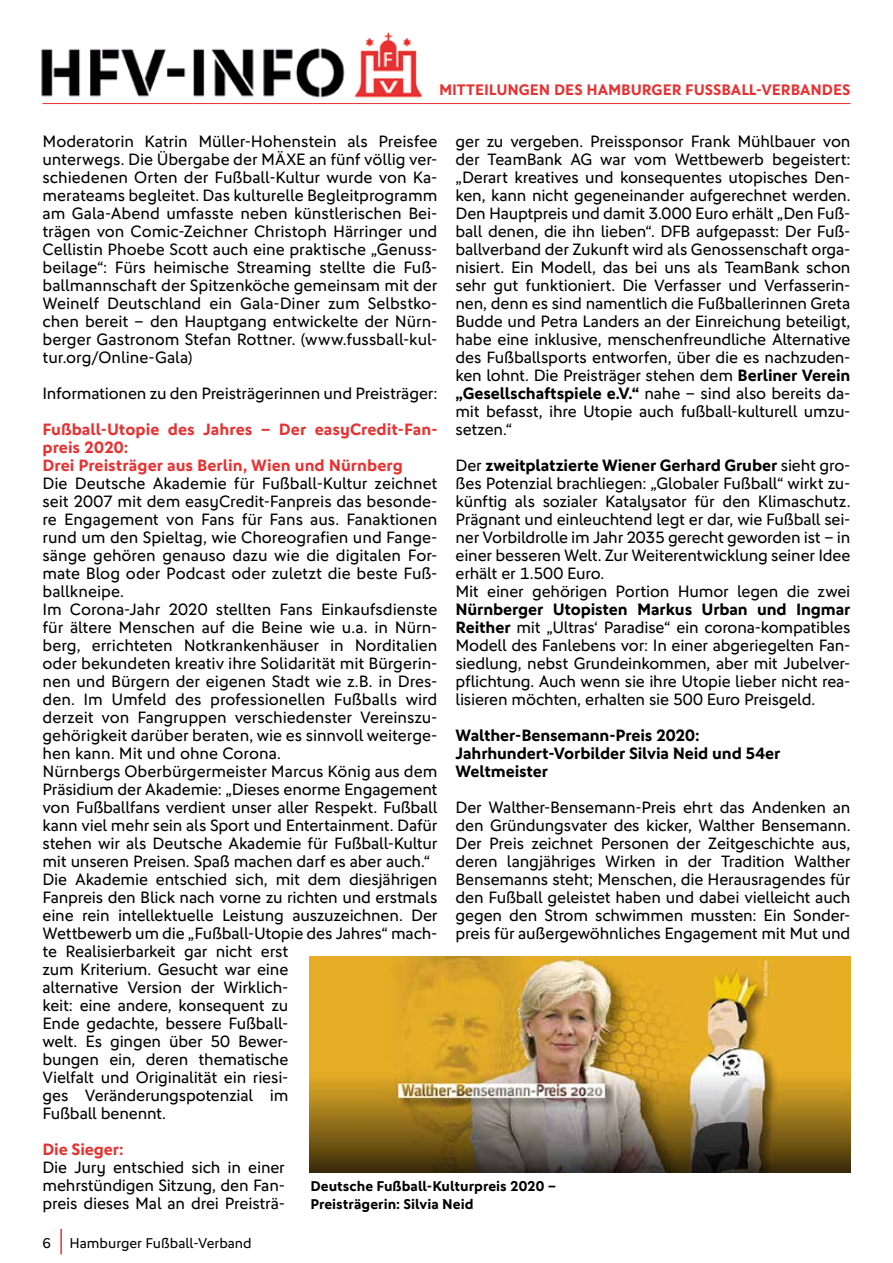
<style>
.page{position:relative;width:893px;height:1263px;background:#fff}
.page>*{position:absolute;margin:0;border:0;box-sizing:border-box;transform-origin:0 0}
.t1{font:16.5px/18px "DFB Sans";letter-spacing:-.01em;color:#000;text-align:justify}
.t2{font:700 16.5px/18px "DFB Sans";color:#e73232}
.t3{font:700 16.5px/18px "DFB Sans";letter-spacing:-.01em;color:#000}
.t4{font:700 15.3px "DFB Sans";color:#e73232}
.t5{font:700 14.25px/18px "DFB Sans";color:#000}
.t6{font:14.25px "DFB Sans";color:#000}
.s1{font-weight:700}
</style>
<div class="page">
<hr style="left:60px;top:1229px;width:2px;height:25px;background:#e73232">
<img style="left:41px;top:32px;width:382px;height:66px">
<hr style="left:43px;top:103px;width:807px;height:1px;background:#e73232">
<img style="left:310px;top:957px;width:540px;height:216px">
<p class="t4" style="left:439px;top:80px;width:413px">MITTEILUNGEN DES HAMBURGER FUSSBALL-VERBANDES</p>
<p class="t1" style="left:43px;top:132px;width:396px">Moderatorin Katrin Müller-Hohenstein als Preisfee unterwegs. Die Übergabe der MÄXE an fünf völlig ver&shy;schiedenen Orten der Fußball-Kultur wurde von Ka&shy;merateams begleitet. Das kulturelle Begleitprogramm am Gala-Abend umfasste neben künstlerischen Bei&shy;trägen von Comic-Zeichner Christoph Härringer und Cellistin Phoebe Scott auch eine praktische „Genuss&shy;beilage“: Fürs heimische Streaming stellte die Fuß&shy;ballmannschaft der Spitzenköche gemeinsam mit der Weinelf Deutschland ein Gala-Diner zum Selbstko&shy;chen bereit – den Hauptgang entwickelte der Nürn&shy;berger Gastronom Stefan Rottner. (www.fussball-kul&shy;tur.org/Online-Gala)</p>
<p class="t1" style="left:43px;top:384px;width:396px">Informationen zu den Preisträgerinnen und Preisträger:</p>
<p class="t2" style="left:43px;top:420px;width:396px">Fußball-Utopie des Jahres – Der easyCredit-Fan&shy;preis 2020:<br>Drei Preisträger aus Berlin, Wien und Nürnberg</p>
<p class="t1" style="left:43px;top:474px;width:396px;text-align:left">Die Deutsche Akademie für Fußball-Kultur zeichnet seit 2007 mit dem easyCredit-Fanpreis das besonde&shy;re Engagement von Fans für Fans aus. Fanaktionen rund um den Spieltag, wie Choreografien und Fange&shy;sänge gehören genauso dazu wie die digitalen For&shy;mate Blog oder Podcast oder zuletzt die beste Fuß&shy;ballkneipe.<br>Im Corona-Jahr 2020 stellten Fans Einkaufsdienste für ältere Menschen auf die Beine wie u.a. in Nürn&shy;berg, errichteten Notkrankenhäuser in Norditalien oder bekundeten kreativ ihre Solidarität mit Bürgerin&shy;nen und Bürgern der eigenen Stadt wie z.B. in Dres&shy;den. Im Umfeld des professionellen Fußballs wird derzeit von Fangruppen verschiedenster Vereinszu&shy;gehörigkeit darüber beraten, wie es sinnvoll weiterge&shy;hen kann. Mit und ohne Corona.<br>Nürnbergs Oberbürgermeister Marcus König aus dem Präsidium der Akademie: „Dieses enorme Engagement von Fußballfans verdient unser aller Respekt. Fußball kann viel mehr sein als Sport und Entertainment. Dafür stehen wir als Deutsche Akademie für Fußball-Kultur mit unseren Preisen. Spaß machen darf es aber auch.“ Die Akademie entschied sich, mit dem diesjährigen Fanpreis den Blick nach vorne zu richten und erstmals eine rein intellektuelle Leistung auszuzeichnen. Der Wettbewerb um die „Fußball-Utopie des Jahres“ mach&shy;te Realisierbarkeit gar nicht erst<br>zum Kriterium. Gesucht war eine<br>alternative Version der Wirklich-<br>keit: eine andere, konsequent zu<br>Ende gedachte, bessere Fußball-<br>welt. Es gingen über 50 Bewer-<br>bungen ein, deren thematische<br>Vielfalt und Originalität ein riesi-<br>ges Veränderungspotenzial im<br>Fußball benennt.</p>
<p class="t2" style="left:43px;top:1140px;width:83px">Die Sieger:</p>
<p class="t1" style="left:43px;top:1158px;width:244px">Die Jury entschied sich in einer mehrstündigen Sitzung, den Fan&shy;preis dieses Mal an drei Preisträ-</p>
<p class="t1" style="left:455px;top:132px;width:396px">ger zu vergeben. Preissponsor Frank Mühlbauer von der TeamBank AG war vom Wettbewerb begeistert: „Derart kreatives und konsequentes utopisches Den&shy;ken, kann nicht gegeneinander aufgerechnet werden.<br>Den Hauptpreis und damit 3.000 Euro erhält „Den Fuß&shy;ball denen, die ihn lieben“. DFB aufgepasst: Der Fuß&shy;ballverband der Zukunft wird als Genossenschaft orga&shy;nisiert. Ein Modell, das bei uns als TeamBank schon sehr gut funktioniert. Die Verfasser und Verfasserin&shy;nen, denn es sind namentlich die Fußballerinnen Greta Budde und Petra Landers an der Einreichung beteiligt, habe eine inklusive, menschenfreundliche Alternative des Fußballsports entworfen, über die es nachzuden&shy;ken lohnt. Die Preisträger stehen dem <span class="s1">Berliner Verein „Gesellschaftspiele e.V.“</span> nahe – sind also bereits da&shy;mit befasst, ihre Utopie auch fußball-kulturell umzu&shy;setzen.“</p>
<p class="t1" style="left:455px;top:456px;width:396px;text-align:left">Der <span class="s1">zweitplatzierte Wiener Gerhard Gruber</span> sieht gro&shy;ßes Potenzial brachliegen: „Globaler Fußball“ wirkt zu&shy;künftig als sozialer Katalysator für den Klimaschutz.<br>Prägnant und einleuchtend legt er dar, wie Fußball sei&shy;ner Vorbildrolle im Jahr 2035 gerecht geworden ist – in einer besseren Welt. Zur Weiterentwicklung seiner Idee erhält er 1.500 Euro.<br>Mit einer gehörigen Portion Humor legen die zwei</p>
<p class="t1" style="left:455px;top:600px;width:396px"><span class="s1">Nürnberger Utopisten Markus Urban und Ingmar Reither</span> mit „Ultras‘ Paradise“ ein corona-kompatibles Modell des Fanlebens vor: In einer abgeriegelten Fan&shy;siedlung, nebst Grundeinkommen, aber mit Jubelver&shy;pflichtung. Auch wenn sie ihre Utopie lieber nicht rea&shy;lisieren möchten, erhalten sie 500 Euro Preisgeld.</p>
<p class="t3" style="left:455px;top:726px;width:326px">Walther-Bensemann-Preis 2020:<br>Jahrhundert-Vorbilder Silvia Neid und 54er<br>Weltmeister</p>
<p class="t1" style="left:455px;top:798px;width:396px">Der Walther-Bensemann-Preis ehrt das Andenken an den Gründungsvater des kicker, Walther Bensemann.<br>Der Preis zeichnet Personen der Zeitgeschichte aus, deren langjähriges Wirken in der Tradition Walther Bensemanns steht; Menschen, die Herausragendes für den Fußball geleistet haben und dabei vielleicht auch gegen den Strom schwimmen mussten: Ein Sonder&shy;preis für außergewöhnliches Engagement mit Mut und</p>
<p class="t5" style="left:310px;top:1177px;width:247px">Deutsche Fußball-Kulturpreis 2020 –<br>Preisträgerin: Silvia Neid</p>
<p class="t6" style="left:43px;top:1235px;width:10px">6</p>
<p class="t6" style="left:69px;top:1235px;width:184px">Hamburger Fußball-Verband</p>
</div>
